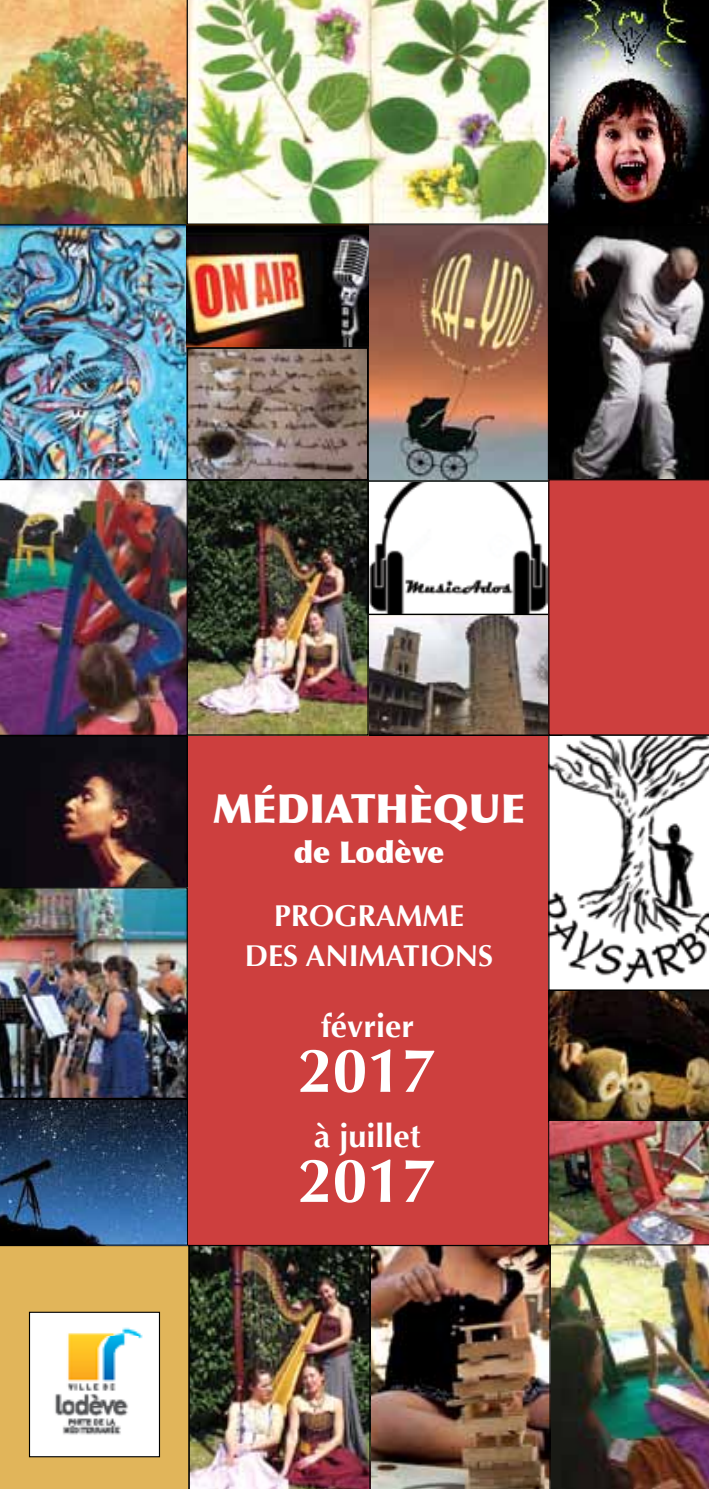
<style>
.page{position:relative;width:709px;height:1489px;background:#fff}
.page>*{position:absolute;margin:0;border:0;box-sizing:border-box;transform-origin:0 0}
.t1{font:700 62.5px "Optima";color:#fff}
.t2{font:900 40px "Optima";color:#fff}
.t3{font:700 32.5px "Optima";color:#fff}
.t4{font:700 30px/40px "Optima";color:#fff;text-align:center}
.t5{font:900 30px "Optima";color:#fff}
</style>
<div class="page">
<div style="left:187px;top:736px;width:362px;height:509px;background:#cd3f3e"></div>
<div style="left:0;top:1244px;width:189px;height:244px;background:#e1b55a"></div>
<img style="left:31px;top:1313px;width:127px;height:142px">
<div style="left:29px;top:1311px;width:131px;height:146px;border:1px solid #000"></div>
<img style="left:0;top:0;width:187px;height:224px">
<img style="left:0;top:224px;width:186px;height:255px">
<img style="left:369px;top:615px;width:178px;height:119px">
<img style="left:369px;top:481px;width:178px;height:132px">
<img style="left:369px;top:226px;width:178px;height:253px">
<img style="left:187px;top:0;width:360px;height:225px">
<img style="left:186px;top:224px;width:183px;height:509px">
<div style="left:186px;top:479px;width:183px;height:256px;border:1px solid #000"></div>
<img style="left:0;top:479px;width:188px;height:256px">
<img style="left:0;top:735px;width:188px;height:510px">
<img style="left:370px;top:1244px;width:177px;height:244px">
<img style="left:189px;top:1244px;width:181px;height:244px">
<div style="left:186px;top:347px;width:183px;height:133px;border:2px solid #000"></div>
<img style="left:547px;top:0;width:162px;height:1488px">
<h2 class="t2" style="left:213px;top:784px;width:313px">médiathèque</h2>
<p class="t5" style="left:294px;top:834px;width:152px">de Lodève</p>
<p class="t4" style="left:245px;top:895px;width:250px">PROGRAMME<br>DES ANIMATIONS</p>
<p class="t3" style="left:321px;top:1006px;width:95px">FÉVRIER</p>
<h1 class="t1" style="left:298px;top:1034px;width:140px">2017</h1>
<p class="t3" style="left:314px;top:1116px;width:108px">À JUILLET</p>
<h1 class="t1" style="left:298px;top:1144px;width:140px">2017</h1>
</div>
